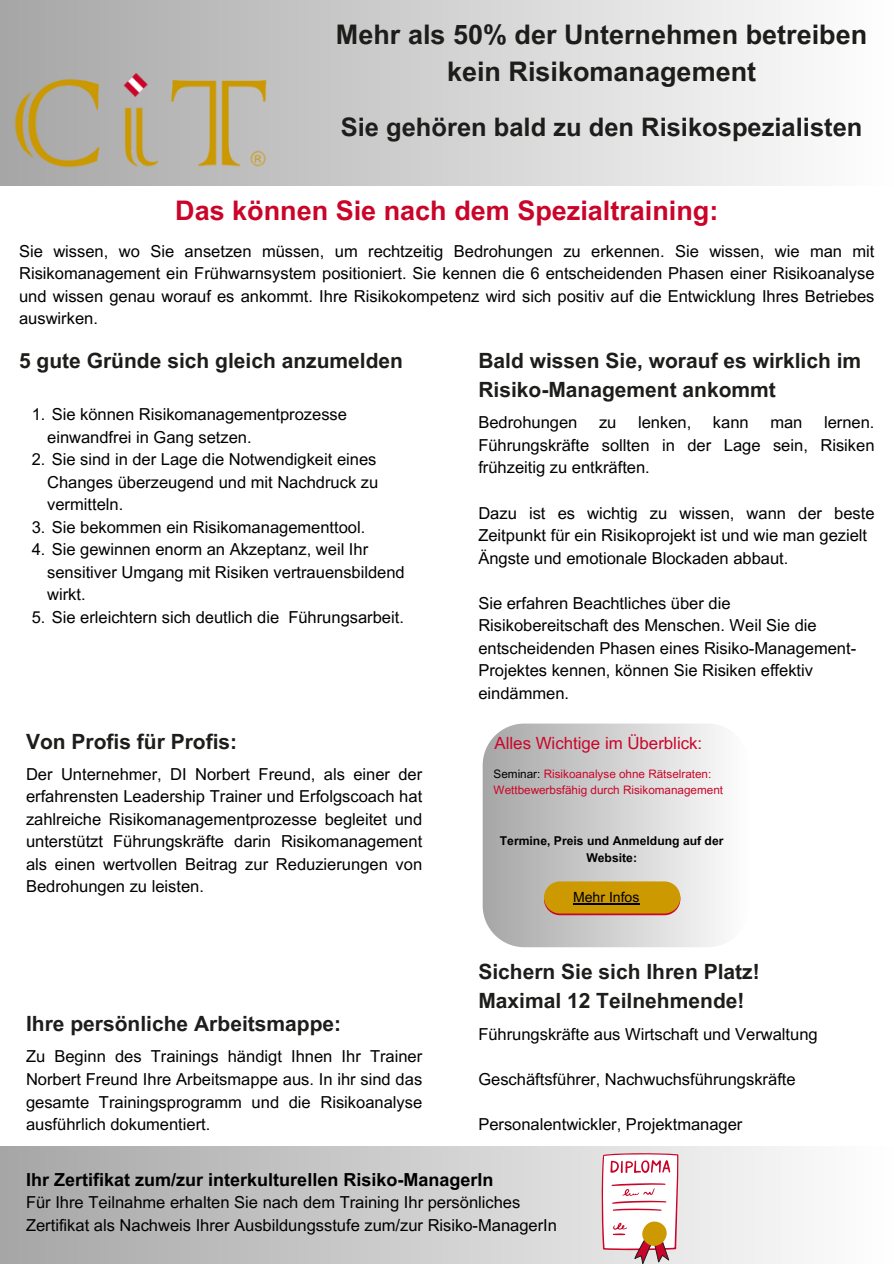
<style>
.page{position:relative;width:894px;height:1264px;background:#fff}
.page>*{position:absolute;margin:0;border:0;box-sizing:border-box;transform-origin:0 0}
.t1{font:700 27px/37.2px "Arial MT Pro";color:#1d1d1b;text-align:center}
.t2{font:700 27px "Arial MT Pro";color:#ca0529}
.t3{font:700 25.5px "Arial MT Pro";color:#1d1d1b}
.t4{font:700 21px/29.2px "Arial MT Pro";color:#1d1d1b}
.t5{font:700 18px "Arial MT Pro";color:#000}
.t6{font:16.8px "Arial MT Pro";color:#ca0529}
.t7{font:16.5px/22.5px "Arial MT Pro";color:#000;text-align:justify}
.t8{font:14.1px "Arial MT Pro";color:#000}
.t9{font:700 12.15px/16.8px "Arial MT Pro";color:#000;text-align:center}
.t10{font:11.7px/16.2px "Arial MT Pro";color:#ca0529}
.s1{color:#000}
</style>
<div class="page">
<div style="left:0;top:0;width:893px;height:186px;background:linear-gradient(to right,#a6a6a6,#fefefe)"></div>
<img style="left:0;top:18px;width:343px;height:168px">
<svg style="left:482px;top:723px;width:238px;height:224px;background:#cecece"></svg>
<svg style="left:544px;top:901px;width:136px;height:14px"></svg>
<div style="left:544px;top:881px;width:136px;height:32px;background:#c90;border-radius:16px"></div>
<hr style="left:573px;top:903px;width:66px;height:1px;background:#000">
<div style="left:0;top:1146px;width:893px;height:117px;background:linear-gradient(to right,#a6a6a6,#fefefe)"></div>
<svg style="left:601px;top:1153px;width:77px;height:110px"></svg>
<p class="t1" style="left:336px;top:19px;width:532px">Mehr als 50% der Unternehmen betreiben kein Risikomanagement</p>
<p class="t3" style="left:340px;top:117px;width:523px">Sie gehören bald zu den Risikospezialisten</p>
<p class="t2" style="left:175px;top:201px;width:544px">Das können Sie nach dem Spezialtraining:</p>
<h3 class="t7" style="left:19px;top:242px;width:856px">Sie wissen, wo Sie ansetzen müssen, um rechtzeitig Bedrohungen zu erkennen. Sie wissen, wie man mit Risikomanagement ein Frühwarnsystem positioniert. Sie kennen die 6 entscheidenden Phasen einer Risikoanalyse und wissen genau worauf es ankommt. Ihre Risikokompetenz wird sich positiv auf die Entwicklung Ihres Betriebes auswirken.</h3>
<h3 class="t4" style="left:19px;top:348px;width:385px">5 gute Gründe sich gleich anzumelden</h3>
<p class="t7" style="left:47px;top:405px;width:301px;text-indent:-15px">1. Sie können Risikomanagementprozesse einwandfrei in Gang setzen.</p>
<h3 class="t7" style="left:47px;top:450px;width:332px;text-indent:-15px">2. Sie sind in der Lage die Notwendigkeit eines Changes überzeugend und mit Nachdruck zu vermitteln.</h3>
<p class="t7" style="left:32px;top:518px;width:335px">3. Sie bekommen ein Risikomanagementtool.</p>
<p class="t7" style="left:47px;top:540px;width:359px;text-align:left;text-indent:-15px">4. Sie gewinnen enorm an Akzeptanz, weil Ihr sensitiver Umgang mit Risiken vertrauensbildend wirkt.</p>
<p class="t7" style="left:32px;top:608px;width:373px">5. Sie erleichtern sich deutlich die Führungsarbeit.</p>
<p class="t4" style="left:26px;top:729px;width:213px">Von Profis für Profis:</p>
<h2 class="t7" style="left:26px;top:764px;width:397px">Der Unternehmer, DI Norbert Freund, als einer der erfahrensten Leadership Trainer und Erfolgscoach hat zahlreiche Risikomanagementprozesse begleitet und unterstützt Führungskräfte darin Risikomanagement als einen wertvollen Beitrag zur Reduzierungen von Bedrohungen zu leisten.</h2>
<h4 class="t4" style="left:26px;top:1011px;width:316px">Ihre persönliche Arbeitsmappe:</h4>
<h3 class="t7" style="left:26px;top:1047px;width:397px">Zu Beginn des Trainings händigt Ihnen Ihr Trainer Norbert Freund Ihre Arbeitsmappe aus. In ihr sind das gesamte Trainingsprogramm und die Risikoanalyse ausführlich dokumentiert.</h3>
<h3 class="t4" style="left:478px;top:348px;width:384px">Bald wissen Sie, worauf es wirklich im<br>Risiko-Management ankommt</h3>
<p class="t7" style="left:478px;top:413px;width:100px">Bedrohungen</p>
<p class="t7" style="left:599px;top:413px;width:19px">zu</p>
<p class="t7" style="left:638px;top:413px;width:55px">lenken,</p>
<p class="t7" style="left:712px;top:413px;width:37px">kann</p>
<p class="t7" style="left:770px;top:413px;width:34px">man</p>
<p class="t7" style="left:478px;top:413px;width:397px;text-indent:345px">lernen.<br>Führungskräfte sollten in der Lage sein, Risiken frühzeitig zu entkräften.</p>
<h3 class="t7" style="left:478px;top:503px;width:397px">Dazu ist es wichtig zu wissen, wann der beste<br>Zeitpunkt für ein Risikoprojekt ist und wie man gezielt</h3>
<p class="t7" style="left:478px;top:548px;width:311px">Ängste und emotionale Blockaden abbaut.</p>
<p class="t7" style="left:478px;top:593px;width:379px;text-align:left">Sie erfahren Beachtliches über die Risikobereitschaft des Menschen. Weil Sie die entscheidenden Phasen eines Risiko-Management-Projektes kennen, können Sie Risiken effektiv eindämmen.</p>
<h1 class="t6" style="left:494px;top:737px;width:209px">Alles Wichtige im Überblick:</h1>
<p class="t10" style="left:493px;top:767px;width:231px"><span class="s1">Seminar:</span> Risikoanalyse ohne Rätselraten:<br>Wettbewerbsfähig durch Risikomanagement</p>
<h1 class="t9" style="left:499px;top:834px;width:225px">Termine, Preis und Anmeldung auf der<br>Website:</h1>
<p class="t8" style="left:573px;top:892px;width:68px">Mehr Infos</p>
<p class="t4" style="left:478px;top:959px;width:283px">Sichern Sie sich Ihren Platz!<br>Maximal 12 Teilnehmende!</p>
<p class="t7" style="left:478px;top:1024px;width:341px">Führungskräfte aus Wirtschaft und Verwaltung</p>
<p class="t7" style="left:478px;top:1069px;width:319px">Geschäftsführer, Nachwuchsführungskräfte</p>
<p class="t7" style="left:478px;top:1114px;width:265px">Personalentwickler, Projektmanager</p>
<p class="t5" style="left:26px;top:1172px;width:469px">Ihr Zertifikat zum/zur interkulturellen Risiko-ManagerIn</p>
<p class="t7" style="left:26px;top:1193px;width:495px">Für Ihre Teilnahme erhalten Sie nach dem Training Ihr persönliches</p>
<p class="t7" style="left:26px;top:1215px;width:532px">Zertifikat als Nachweis Ihrer Ausbildungsstufe zum/zur Risiko-ManagerIn</p>
</div>
